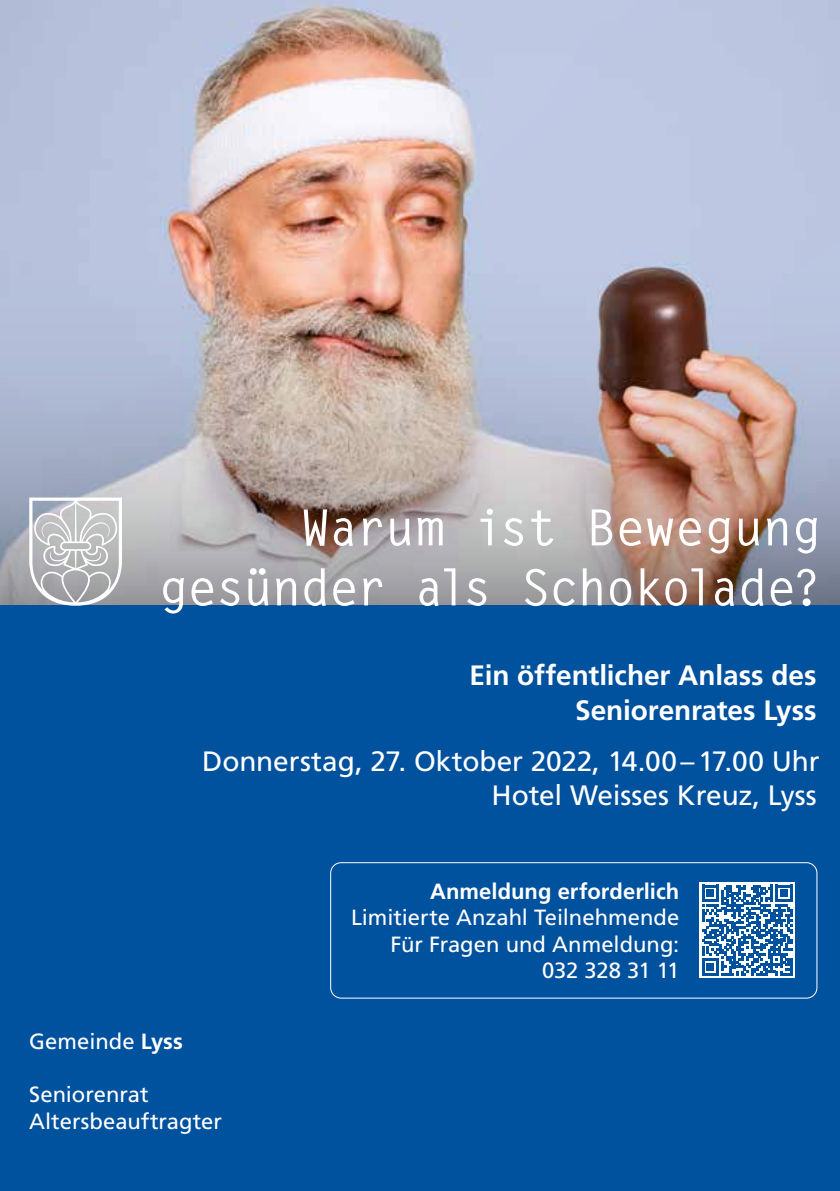
<style>
.page{position:relative;width:840px;height:1191px;background:#fff}
.page>*{position:absolute;margin:0;border:0;box-sizing:border-box;transform-origin:0 0}
.t1{font:700 50px/60px "Letter Gothic Std";letter-spacing:-.035em;color:#fff;text-align:right}
.t2{font:28px/34.4px "Frutiger LT Pro";letter-spacing:-.005em;color:#fff;text-align:right}
.t3{font:700 28px/34.4px "Frutiger LT Pro";letter-spacing:-.005em;color:#fff;text-align:right}
.t4{font:22px/26.4px "Frutiger LT Pro";color:#fff}
.t5{font:700 22px "Frutiger LT Pro";color:#fff}
.s1{font-weight:700}
</style>
<div class="page">
<img style="left:0;top:0;width:839px;height:194px">
<img style="left:0;top:194px;width:839px;height:411px">
<div style="left:0;top:605px;width:839px;height:586px;background:#00519e"></div>
<svg style="left:29px;top:497px;width:93px;height:108px"></svg>
<div style="left:330px;top:862px;width:486px;height:136px;border:1px solid #fff;border-radius:10px"></div>
<svg style="left:699px;top:882px;width:95px;height:96px"></svg>
<svg style="left:701px;top:885px;width:91px;height:90px"></svg>
<hr style="left:789px;top:958px;width:3px;height:17px;background:#00519e">
<h1 class="t1" style="left:158px;top:498px;width:664px">Warum ist Bewegung gesünder als Schokolade?</h1>
<p class="t3" style="left:469px;top:658px;width:348px">Ein öffentlicher Anlass des<br>Seniorenrates Lyss</p>
<p class="t2" style="left:202px;top:744px;width:618px">Donnerstag, 27. Oktober 2022, 14.00–17.00 Uhr<br>Hotel Weisses Kreuz, Lyss</p>
<p class="t4" style="left:29px;top:1028px;width:155px">Gemeinde <span class="s1">Lyss</span></p>
<p class="t4" style="left:29px;top:1081px;width:194px">Seniorenrat<br>Altersbeauftragter</p>
<p class="t5" style="left:430px;top:878px;width:251px">Anmeldung erforderlich</p>
<p class="t4" style="left:351px;top:904px;width:330px;text-align:right">Limitierte Anzahl Teilnehmende<br>Für Fragen und Anmeldung:<br>032 328 31 11</p>
</div>
